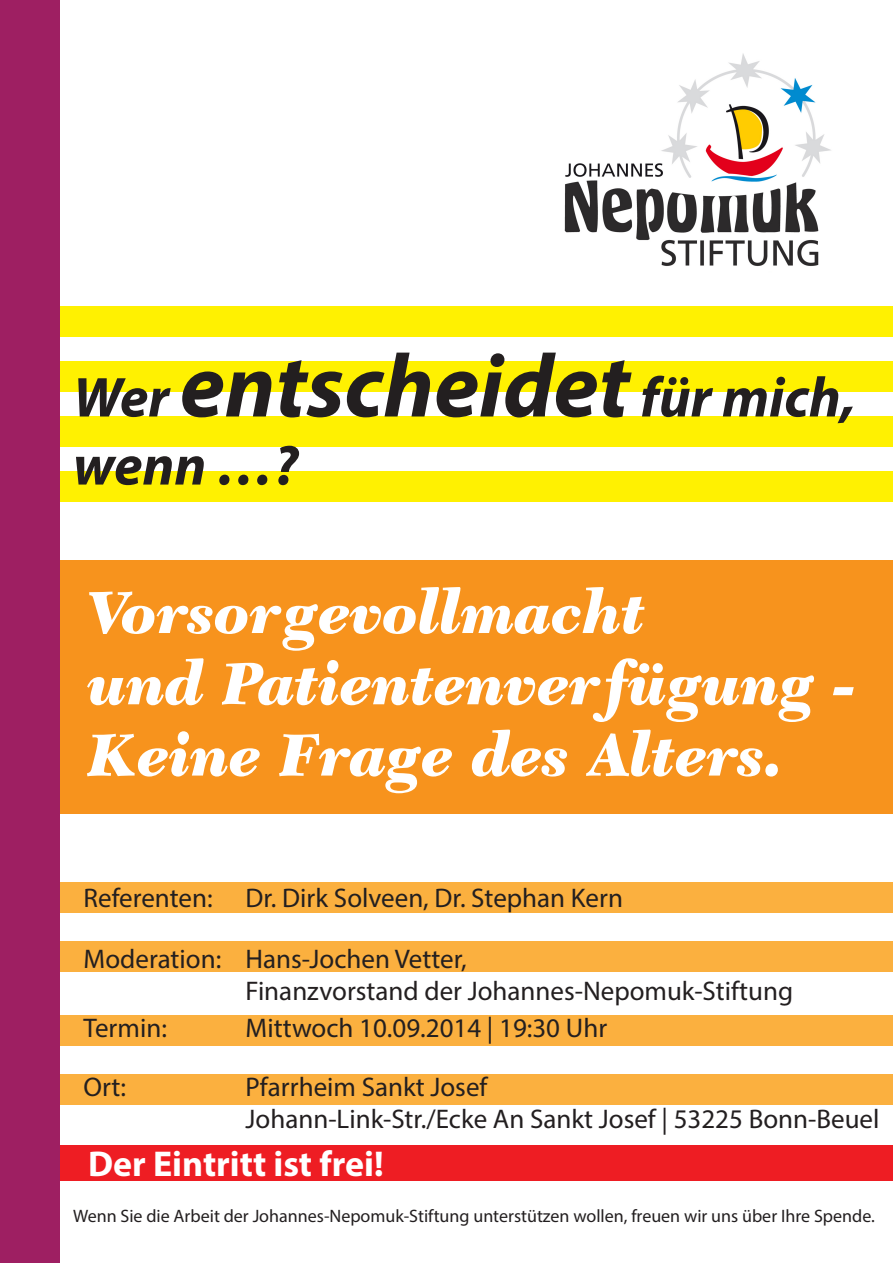
<style>
.page{position:relative;width:893px;height:1263px;background:#fff}
.page>*{position:absolute;margin:0;border:0;box-sizing:border-box;transform-origin:0 0}
.t1{font:italic 59.4px/71.2px "Nevercar Large";color:#fff}
.t2{font:italic 700 56.7px/68.1px "Myriad Pro";color:#231f20}
.t3{font:700 36px "Myriad Pro";color:#fff}
.t4{font:27px/32.4px "Myriad Pro";color:#231f20}
.t5{font:18px "Myriad Pro";color:#231f20}
.s1{font-size:90px}
</style>
<div class="page">
<div style="left:0;top:560px;width:893px;height:253px;background:#f7931d"></div>
<div style="left:0;top:882px;width:893px;height:30px;background:#fbb03f"></div>
<div style="left:0;top:941px;width:893px;height:30px;background:#fbb03f"></div>
<div style="left:0;top:1015px;width:893px;height:30px;background:#fbb03f"></div>
<div style="left:0;top:1074px;width:893px;height:30px;background:#fbb03f"></div>
<div style="left:0;top:1145px;width:893px;height:35px;background:#ee1d23"></div>
<div style="left:0;top:306px;width:893px;height:30px;background:#fff101"></div>
<div style="left:0;top:361px;width:893px;height:30px;background:#fff101"></div>
<div style="left:0;top:416px;width:893px;height:30px;background:#fff101"></div>
<div style="left:0;top:471px;width:893px;height:30px;background:#fff101"></div>
<div style="left:0;top:0;width:59px;height:1263px;background:#9e1f62"></div>
<img style="left:564px;top:53px;width:267px;height:213px">
<h2 class="t2" style="left:73px;top:362px;width:784px">Wer <span class="s1">entscheidet</span> für mich, wenn …?</h2>
<h1 class="t1" style="left:88px;top:577px;width:769px">Vorsorgevollmacht<br>und Patientenverfügung -<br>Keine Frage des Alters.</h1>
<p class="t4" style="left:84px;top:881px;width:541px">Referenten: Dr. Dirk Solveen, Dr. Stephan Kern</p>
<p class="t4" style="left:246px;top:942px;width:549px;text-indent:-162px">Moderation: Hans-Jochen Vetter,<br>Finanzvorstand der Johannes-Nepomuk-Stiftung</p>
<p class="t4" style="left:84px;top:1011px;width:85px">Termin:</p>
<p class="t4" style="left:246px;top:1011px;width:363px">Mittwoch 10.09.2014 | 19:30 Uhr</p>
<p class="t4" style="left:84px;top:1070px;width:44px">Ort:</p>
<p class="t4" style="left:246px;top:1070px;width:635px">Pfarrheim Sankt Josef<br>Johann-Link-Str./Ecke An Sankt Josef | 53225 Bonn-Beuel</p>
<h3 class="t3" style="left:88px;top:1140px;width:297px">Der Eintritt ist frei!</h3>
<p class="t5" style="left:73px;top:1204px;width:803px">Wenn Sie die Arbeit der Johannes-Nepomuk-Stiftung unterstützen wollen, freuen wir uns über Ihre Spende.</p>
</div>
